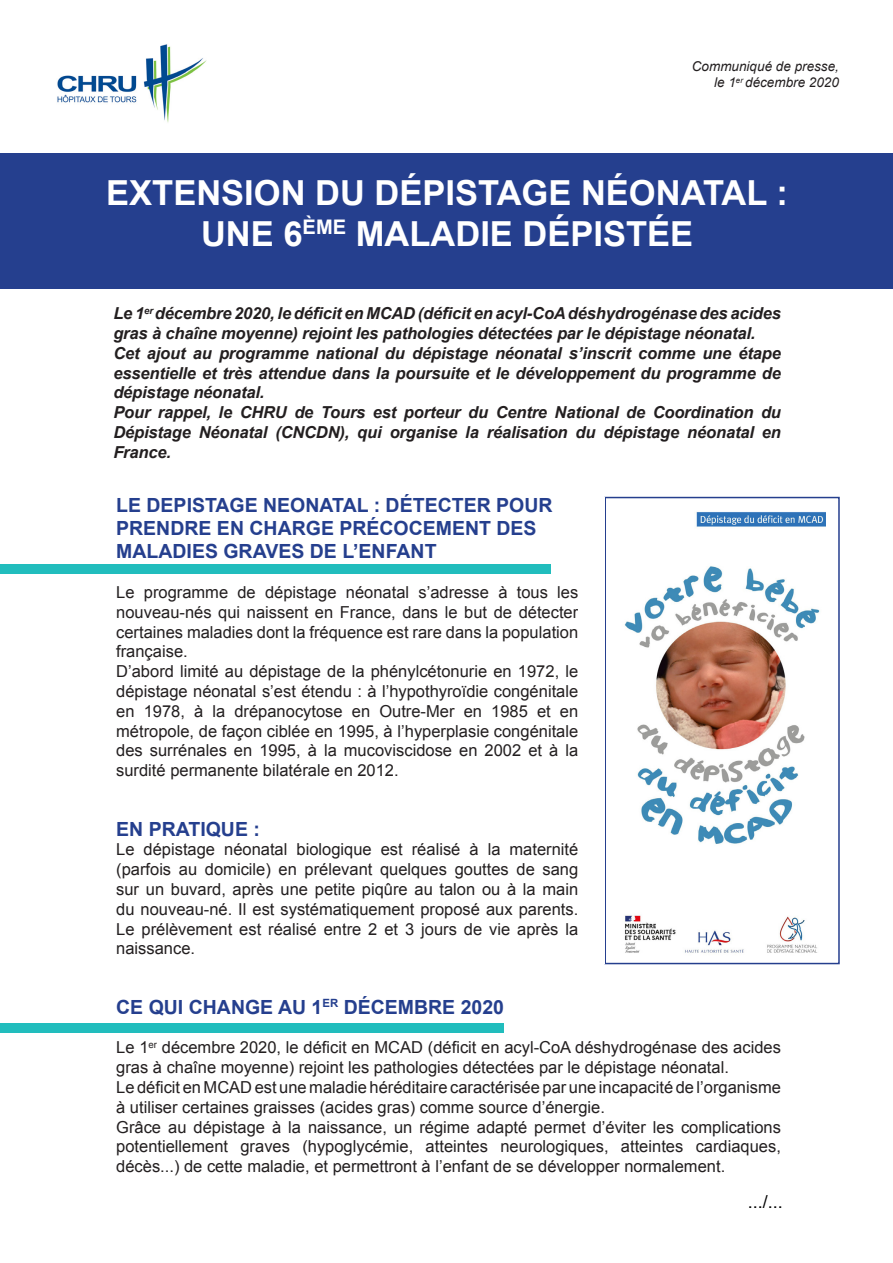
<style>
.page{position:relative;width:893px;height:1263px;background:#fff}
.page>*{position:absolute;margin:0;border:0;box-sizing:border-box;transform-origin:0 0}
.t1{font:700 34.5px "Arial";color:#fff}
.t2{font:700 19.5px/23.4px "Arial";color:#253f8e}
.t3{font:18px "Arial";color:#000}
.t4{font:16.5px/19.8px "Arial";color:#231f20;text-align:justify}
.t5{font:italic 700 16.5px/19.8px "Arial";letter-spacing:-.01em;color:#231f20;text-align:justify}
.t6{font:italic 13.5px "Arial";color:#231f20}
</style>
<div class="page">
<div style="left:0;top:153px;width:893px;height:135px;background:#253f8e"></div>
<img style="left:57px;top:44px;width:150px;height:79px">
<div style="left:0;top:564px;width:551px;height:10px;background:#21bdbd"></div>
<div style="left:0;top:1023px;width:504px;height:10px;background:#21bdbd"></div>
<img style="left:624px;top:512px;width:201px;height:441px">
<div style="left:604px;top:497px;width:236px;height:467px;border:2px solid #253f8e"></div>
<p class="t6" style="left:692px;top:58px;width:149px">Communiqué de presse,</p>
<p class="t6" style="left:714px;top:74px;width:126px">le 1<sup>er</sup> décembre 2020</p>
<p class="t1" style="left:106px;top:169px;width:683px">EXTENSION DU DÉPISTAGE NÉONATAL :</p>
<p class="t1" style="left:201px;top:211px;width:494px">UNE 6<sup>ÈME</sup> MALADIE DÉPISTÉE</p>
<p class="t5" style="left:113px;top:304px;width:669px">Le 1<sup>er</sup> décembre 2020, le déficit en MCAD (déficit en acyl-CoA déshydrogénase des acides gras à chaîne moyenne) rejoint les pathologies détectées par le dépistage néonatal.</p>
<p class="t5" style="left:113px;top:344px;width:669px">Cet ajout au programme national du dépistage néonatal s’inscrit comme une étape essentielle et très attendue dans la poursuite et le développement du programme de dépistage néonatal.</p>
<p class="t5" style="left:113px;top:403px;width:669px">Pour rappel, le CHRU de Tours est porteur du Centre National de Coordination du Dépistage Néonatal (CNCDN), qui organise la réalisation du dépistage néonatal en France.</p>
<p class="t2" style="left:116px;top:494px;width:438px">LE DEPISTAGE NEONATAL : DÉTECTER POUR<br>PRENDRE EN CHARGE PRÉCOCEMENT DES<br>MALADIES GRAVES DE L’ENFANT</p>
<p class="t4" style="left:116px;top:582px;width:464px">Le programme de dépistage néonatal s’adresse à tous les nouveau-nés qui naissent en France, dans le but de détecter certaines maladies dont la fréquence est rare dans la population française.</p>
<p class="t4" style="left:116px;top:662px;width:464px">D’abord limité au dépistage de la phénylcétonurie en 1972, le dépistage néonatal s’est étendu : à l’hypothyroïdie congénitale en 1978, à la drépanocytose en Outre-Mer en 1985 et en métropole, de façon ciblée en 1995, à l’hyperplasie congénitale des surrénales en 1995, à la mucoviscidose en 2002 et à la surdité permanente bilatérale en 2012.</p>
<p class="t2" style="left:116px;top:818px;width:145px">EN PRATIQUE :</p>
<p class="t4" style="left:116px;top:840px;width:464px">Le dépistage néonatal biologique est réalisé à la maternité (parfois au domicile) en prélevant quelques gouttes de sang sur un buvard, après une petite piqûre au talon ou à la main du nouveau-né. Il est systématiquement proposé aux parents.<br>Le prélèvement est réalisé entre 2 et 3 jours de vie après la naissance.</p>
<p class="t2" style="left:116px;top:996px;width:389px">CE QUI CHANGE AU 1<sup>ER</sup> DÉCEMBRE 2020</p>
<p class="t4" style="left:116px;top:1038px;width:666px">Le 1<sup>er</sup> décembre 2020, le déficit en MCAD (déficit en acyl-CoA déshydrogénase des acides gras à chaîne moyenne) rejoint les pathologies détectées par le dépistage néonatal.</p>
<p class="t4" style="left:116px;top:1077px;width:666px">Le déficit en MCAD est une maladie héréditaire caractérisée par une incapacité de l’organisme à utiliser certaines graisses (acides gras) comme source d’énergie.</p>
<p class="t4" style="left:116px;top:1117px;width:666px">Grâce au dépistage à la naissance, un régime adapté permet d’éviter les complications potentiellement graves (hypoglycémie, atteintes neurologiques, atteintes cardiaques, décès...) de cette maladie, et permettront à l’enfant de se développer normalement.</p>
<p class="t3" style="left:748px;top:1190px;width:37px">.../...</p>
</div>
